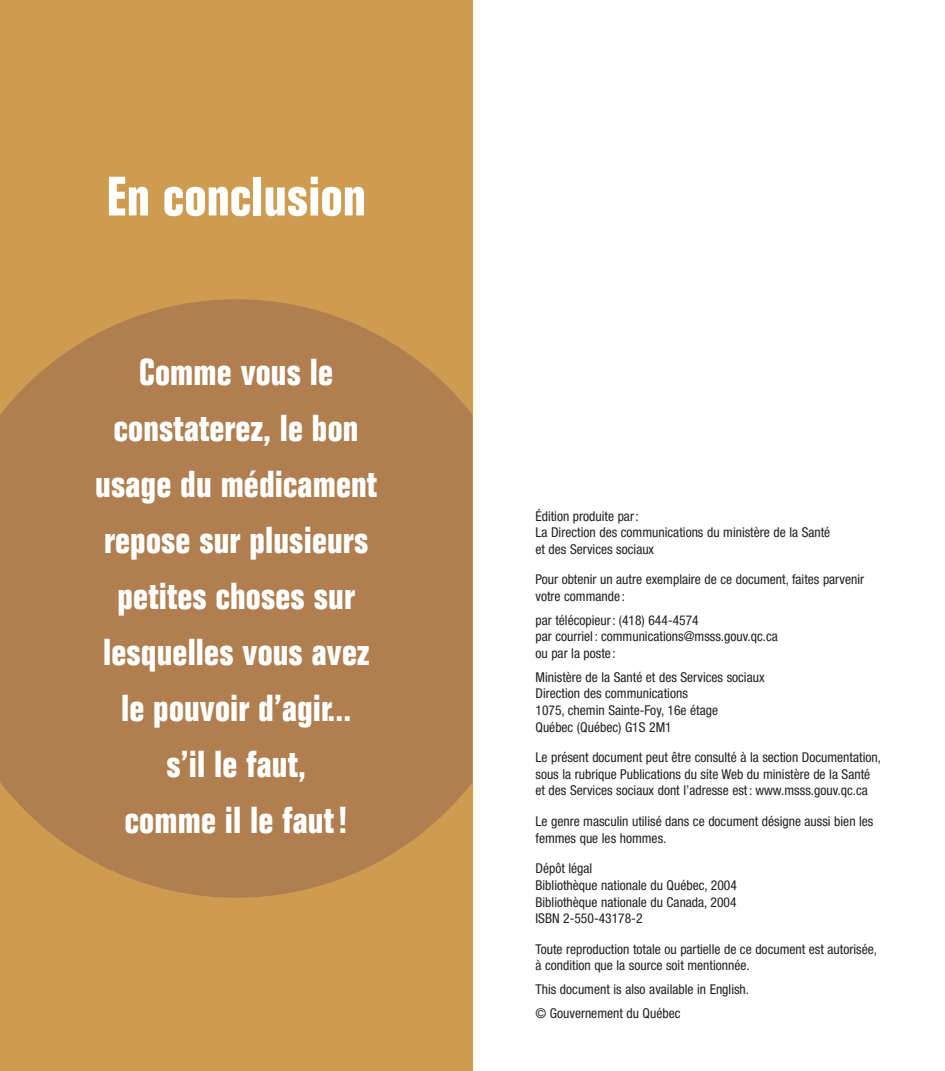
<style>
.page{position:relative;width:945px;height:1071px;background:#fff}
.page>*{position:absolute;margin:0;border:0;box-sizing:border-box;transform-origin:0 0}
.t1{font:700 condensed 54.25px "Folio";letter-spacing:.005em;color:#fff}
.t2{font:700 condensed 36.75px/56px "Folio";letter-spacing:.005em;color:#fff;text-align:center}
.t3{font:condensed 13.65px/16.6px "Helvetica Neue";color:#231f20}
</style>
<div class="page">
<div style="left:0;top:0;width:472px;height:1071px;background:#ce9c50"></div>
<svg style="left:0;top:299px;width:472px;height:599px;background:#b3814f"></svg>
<h1 class="t1" style="left:107px;top:177px;width:261px">En conclusion</h1>
<h2 class="t2" style="left:95px;top:347px;width:283px">Comme vous le constaterez, le bon usage du médicament repose sur plusieurs petites choses sur lesquelles vous avez le pouvoir d’agir...<br>s’il le faut,<br>comme il le faut!</h2>
<p class="t3" style="left:536px;top:509px;width:296px">Édition produite par:<br>La Direction des communications du ministère de la Santé et des Services sociaux</p>
<p class="t3" style="left:536px;top:572px;width:330px">Pour obtenir un autre exemplaire de ce document, faites parvenir votre commande :</p>
<p class="t3" style="left:536px;top:613px;width:244px">par télécopieur : (418) 644-4574<br>par courriel : communications@msss.gouv.qc.ca ou par la poste :</p>
<p class="t3" style="left:536px;top:670px;width:231px">Ministère de la Santé et des Services sociaux Direction des communications<br>1075, chemin Sainte-Foy, 16e étage<br>Québec (Québec) G1S 2M1</p>
<p class="t3" style="left:535px;top:750px;width:347px">Le présent document peut être consulté à la section Documentation, sous la rubrique Publications du site Web du ministère de la Santé et des Services sociaux dont l’adresse est : www.msss.gouv.qc.ca</p>
<p class="t3" style="left:535px;top:814px;width:340px">Le genre masculin utilisé dans ce document désigne aussi bien les femmes que les hommes.</p>
<p class="t3" style="left:535px;top:861px;width:203px">Dépôt légal<br>Bibliothèque nationale du Québec, 2004<br>Bibliothèque nationale du Canada, 2004<br>ISBN 2-550-43178-2</p>
<p class="t3" style="left:535px;top:942px;width:343px">Toute reproduction totale ou partielle de ce document est autorisée, à condition que la source soit mentionnée.</p>
<p class="t3" style="left:535px;top:979px;width:215px;line-height:23.6px">This document is also available in English. © Gouvernement du Québec</p>
</div>
